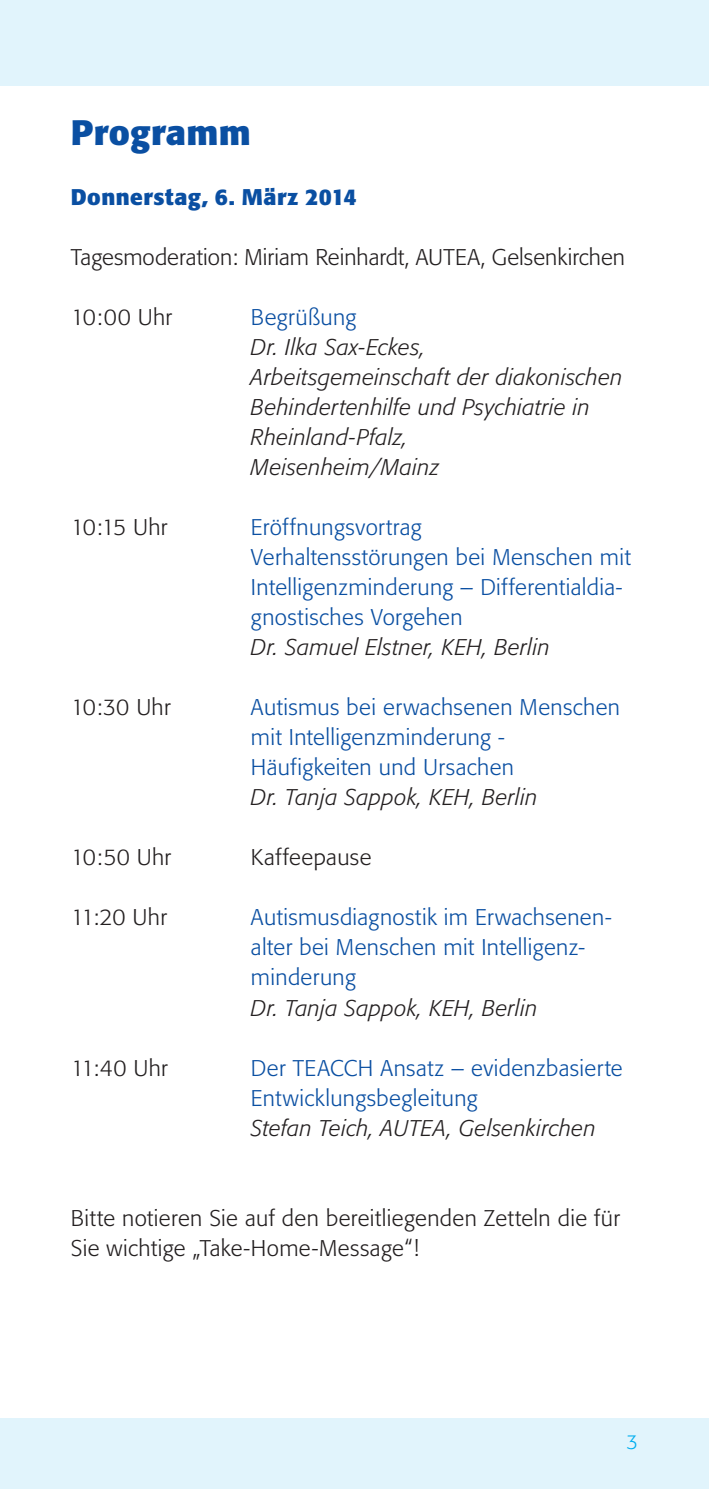
<style>
.page{position:relative;width:709px;height:1489px;background:#fff}
.page>*{position:absolute;margin:0;border:0;box-sizing:border-box;transform-origin:0 0}
.t1{font:700 35px "Formata";letter-spacing:.01em;color:#0a4fa2}
.t2{font:300 22.5px/30px "Formata";letter-spacing:.02em;color:#0a4fa2}
.t3{font:italic 300 22.5px/30px "Formata";letter-spacing:.015em;color:#231f20}
.t4{font:300 22.5px/30px "Formata";letter-spacing:.01em;color:#231f20}
.t5{font:700 22.5px "Formata";letter-spacing:.02em;color:#0a4fa2}
.t6{font:300 20px "Formata";color:#00aeef}
</style>
<div class="page">
<div style="left:0;top:1417px;width:709px;height:71px;background:#e1f4fc"></div>
<div style="left:0;top:0;width:709px;height:85px;background:#e1f4fc"></div>
<h1 class="t1" style="left:71px;top:111px;width:181px">Programm</h1>
<p class="t5" style="left:71px;top:183px;width:287px">Donnerstag, 6. März 2014</p>
<p class="t4" style="left:71px;top:242px;width:555px">Tagesmoderation: Miriam Reinhardt, AUTEA, Gelsenkirchen</p>
<p class="t4" style="left:71px;top:302px;width:103px">10:00 Uhr</p>
<p class="t2" style="left:251px;top:302px;width:107px">Begrüßung</p>
<p class="t3" style="left:251px;top:332px;width:373px">Dr. Ilka Sax-Eckes,<br>Arbeitsgemeinschaft der diakonischen<br>Behindertenhilfe und Psychiatrie in<br>Rheinland-Pfalz,<br>Meisenheim/Mainz</p>
<p class="t4" style="left:71px;top:512px;width:98px">10:15 Uhr</p>
<p class="t2" style="left:251px;top:512px;width:381px">Eröffnungsvortrag<br>Verhaltensstörungen bei Menschen mit<br>Intelligenzminderung – Differentialdia&shy;gnostisches Vorgehen</p>
<p class="t3" style="left:251px;top:632px;width:300px">Dr. Samuel Elstner, KEH, Berlin</p>
<p class="t4" style="left:71px;top:692px;width:101px">10:30 Uhr</p>
<p class="t2" style="left:251px;top:692px;width:371px">Autismus bei erwachsenen Menschen mit Intelligenzminderung -<br>Häufigkeiten und Ursachen</p>
<p class="t3" style="left:251px;top:782px;width:288px">Dr. Tanja Sappok, KEH, Berlin</p>
<p class="t4" style="left:71px;top:842px;width:102px">10:50 Uhr</p>
<p class="t4" style="left:251px;top:842px;width:122px">Kaffeepause</p>
<p class="t4" style="left:71px;top:902px;width:97px">11:20 Uhr</p>
<p class="t2" style="left:251px;top:902px;width:362px">Autismusdiagnostik im Erwachsenen&shy;alter bei Menschen mit Intelligenz&shy;minderung</p>
<p class="t3" style="left:251px;top:992px;width:288px">Dr. Tanja Sappok, KEH, Berlin</p>
<p class="t4" style="left:71px;top:1052px;width:98px">11:40 Uhr</p>
<p class="t2" style="left:251px;top:1052px;width:373px">Der TEACCH Ansatz – evidenzbasierte<br>Entwicklungsbegleitung</p>
<p class="t3" style="left:251px;top:1112px;width:346px">Stefan Teich, AUTEA, Gelsenkirchen</p>
<p class="t4" style="left:71px;top:1202px;width:550px">Bitte notieren Sie auf den bereitliegenden Zetteln die für<br>Sie wichtige „Take-Home-Message“!</p>
<p class="t6" style="left:626px;top:1430px;width:13px">3</p>
</div>
